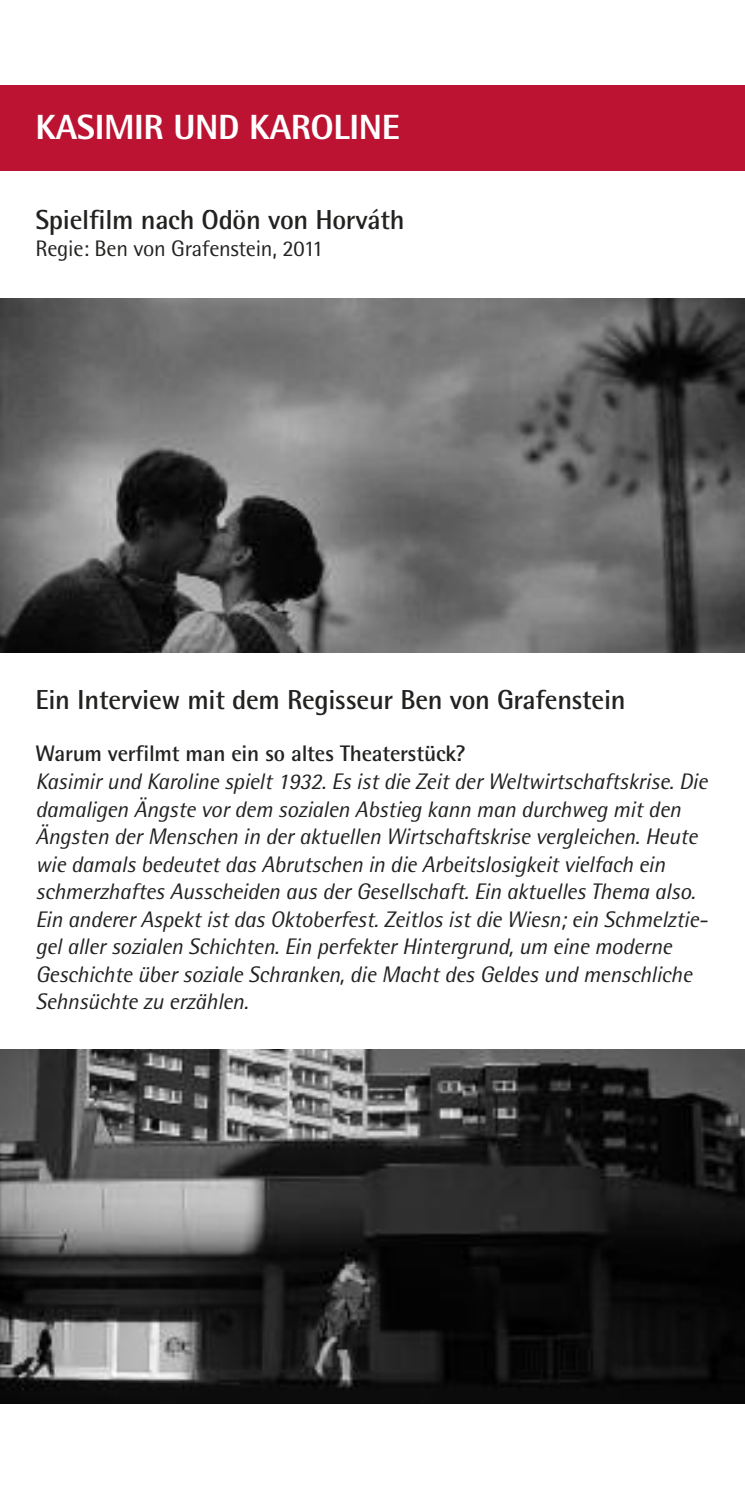
<style>
.page{position:relative;width:745px;height:1489px;background:#fff}
.page>*{position:absolute;margin:0;border:0;box-sizing:border-box;transform-origin:0 0}
.t1{font:800 35px "Rotis Semi Sans";letter-spacing:-.01em;color:#fff}
.t2{font:700 27.5px "Rotis Semi Sans";letter-spacing:-.01em;color:#222221}
.t3{font:italic 22.5px/27.5px "Rotis Semi Sans";letter-spacing:-.01em;color:#222221}
.t4{font:700 22.5px "Rotis Semi Sans";letter-spacing:-.01em;color:#222221}
.t5{font:22.5px "Rotis Semi Sans";letter-spacing:-.01em;color:#222221}
.s1{font-family:"Koz Min Pr 6 N";font-weight:500}
</style>
<div class="page">
<div style="left:0;top:85px;width:744px;height:85px;background:#bd1332"></div>
<img style="left:0;top:298px;width:744px;height:354px">
<img style="left:0;top:1049px;width:744px;height:354px">
<h1 class="t1" style="left:35px;top:114px;width:366px">KASIMIR UND KAROLINE</h1>
<p class="t2" style="left:35px;top:210px;width:370px">Spielfilm nach O<span class="s1">̈</span>do<span class="s1">̈</span>n von Horva<span class="s1">́</span>th</p>
<p class="t5" style="left:35px;top:241px;width:289px">Regie: Ben von Grafenstein, 2011</p>
<p class="t2" style="left:35px;top:690px;width:591px">Ein Interview mit dem Regisseur Ben von Grafenstein</p>
<p class="t4" style="left:35px;top:746px;width:432px">Warum verfilmt man ein so altes Theaterstück?</p>
<p class="t3" style="left:35px;top:769px;width:673px">Kasimir und Karoline spielt 1932. Es ist die Zeit der Weltwirtschaftskrise. Die damaligen Ängste vor dem sozialen Abstieg kann man durchweg mit den Ängsten der Menschen in der aktuellen Wirtschaftskrise vergleichen. Heute wie damals bedeutet das Abrutschen in die Arbeitslosigkeit vielfach ein schmerzhaftes Ausscheiden aus der Gesellschaft. Ein aktuelles Thema also.<br>Ein anderer Aspekt ist das Oktoberfest. Zeitlos ist die Wiesn; ein Schmelztie&shy;gel aller sozialen Schichten. Ein perfekter Hintergrund, um eine moderne Geschichte über soziale Schranken, die Macht des Geldes und menschliche Sehnsüchte zu erzählen.</p>
</div>
